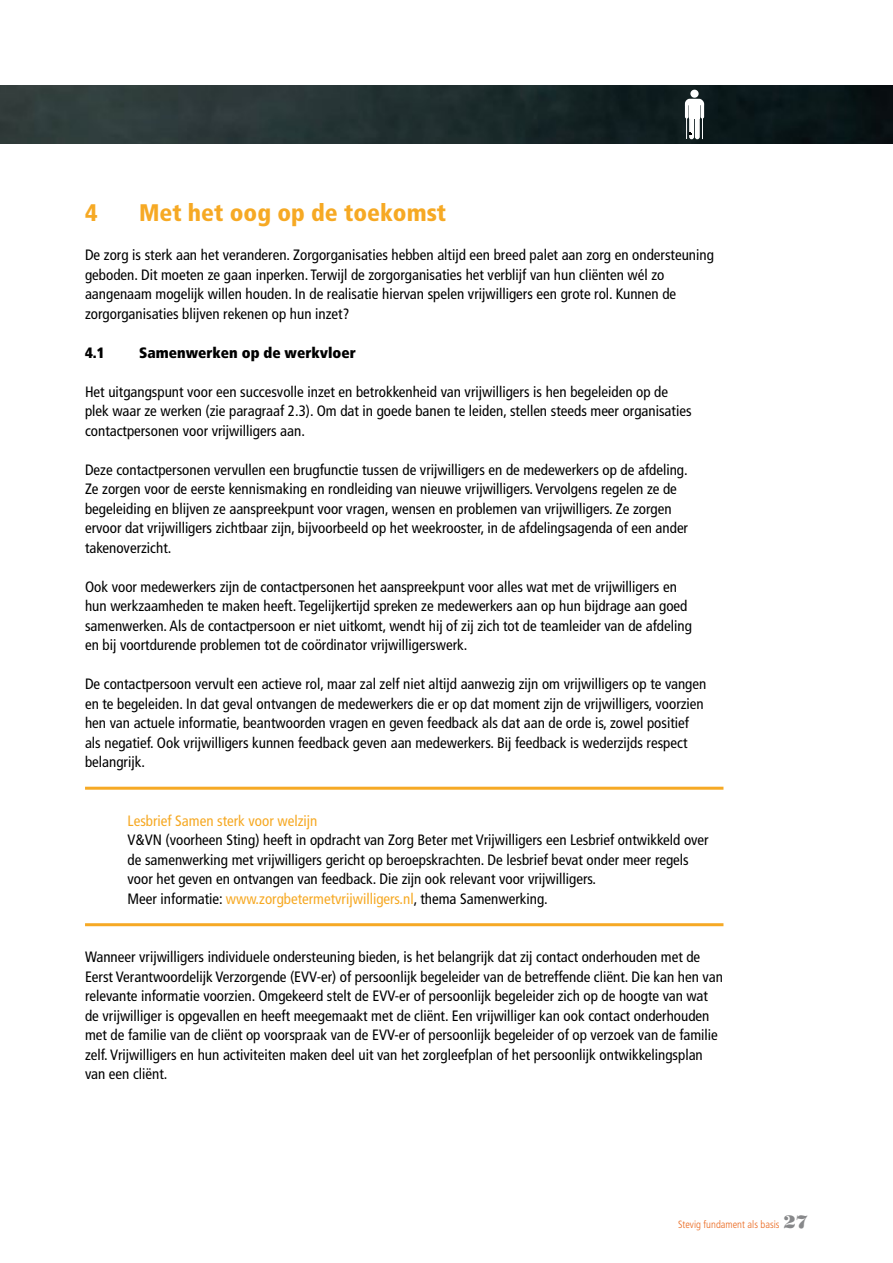
<style>
.page{position:relative;width:893px;height:1263px;background:#fff}
.page>*{position:absolute;margin:0;border:0;box-sizing:border-box;transform-origin:0 0}
.t1{font:900 condensed 24px "Frutiger LT Std";color:#f6a924}
.t2{font:condensed 15px/19.5px "Frutiger LT Std";color:#000}
.t3{font:condensed 15px "Frutiger LT Std";color:#f6a924}
.t4{font:900 condensed 15px "Frutiger LT Std";color:#000}
.t5{font:300 condensed 10.5px "Frutiger LT Std";color:#ea671c}
.s1{color:#f6a924}
.s2{font-family:"Bodoni Std Poster";font-weight:400;font-stretch:normal;font-size:18px;color:#87888a}
</style>
<div class="page">
<img style="left:0;top:85px;width:893px;height:58px">
<svg style="left:700px;top:103px;width:4px;height:16px"></svg>
<svg style="left:685px;top:99px;width:19px;height:6px"></svg>
<div style="left:689px;top:105px;width:11px;height:13px;background:#fff"></div>
<svg style="left:685px;top:103px;width:4px;height:16px"></svg>
<div style="left:690px;top:90px;width:9px;height:8px;background:#fff;border-radius:50%"></div>
<svg style="left:686px;top:115px;width:17px;height:24px"></svg>
<hr style="left:85px;top:787px;width:638px;height:3px;background:#f6a924">
<hr style="left:85px;top:923px;width:638px;height:3px;background:#f6a924">
<h1 class="t1" style="left:85px;top:198px;width:14px">4</h1>
<h1 class="t1" style="left:139px;top:198px;width:309px">Met het oog op de toekomst</h1>
<p class="t2" style="left:85px;top:245px;width:630px">De zorg is sterk aan het veranderen. Zorgorganisaties hebben altijd een breed palet aan zorg en ondersteuning geboden. Dit moeten ze gaan inperken. Terwijl de zorgorganisaties het verblijf van hun cliënten wél zo aangenaam mogelijk willen houden. In de realisatie hiervan spelen vrijwilligers een grote rol. Kunnen de zorgorganisaties blijven rekenen op hun inzet?</p>
<p class="t4" style="left:85px;top:343px;width:21px">4.1</p>
<p class="t4" style="left:139px;top:343px;width:218px">Samenwerken op de werkvloer</p>
<p class="t2" style="left:85px;top:382px;width:608px">Het uitgangspunt voor een succesvolle inzet en betrokkenheid van vrijwilligers is hen begeleiden op de plek waar ze werken (zie paragraaf 2.3). Om dat in goede banen te leiden, stellen steeds meer organisaties contactpersonen voor vrijwilligers aan.</p>
<p class="t2" style="left:85px;top:460px;width:605px">Deze contactpersonen vervullen een brugfunctie tussen de vrijwilligers en de medewerkers op de afdeling.<br>Ze zorgen voor de eerste kennismaking en rondleiding van nieuwe vrijwilligers. Vervolgens regelen ze de begeleiding en blijven ze aanspreekpunt voor vragen, wensen en problemen van vrijwilligers. Ze zorgen ervoor dat vrijwilligers zichtbaar zijn, bijvoorbeeld op het weekrooster, in de afdelingsagenda of een ander takenoverzicht.</p>
<p class="t2" style="left:85px;top:577px;width:608px">Ook voor medewerkers zijn de contactpersonen het aanspreekpunt voor alles wat met de vrijwilligers en hun werkzaamheden te maken heeft. Tegelijkertijd spreken ze medewerkers aan op hun bijdrage aan goed samenwerken. Als de contactpersoon er niet uitkomt, wendt hij of zij zich tot de teamleider van de afdeling en bij voortdurende problemen tot de coördinator vrijwilligerswerk.</p>
<p class="t2" style="left:85px;top:674px;width:623px">De contactpersoon vervult een actieve rol, maar zal zelf niet altijd aanwezig zijn om vrijwilligers op te vangen en te begeleiden. In dat geval ontvangen de medewerkers die er op dat moment zijn de vrijwilligers, voorzien hen van actuele informatie, beantwoorden vragen en geven feedback als dat aan de orde is, zowel positief als negatief. Ook vrijwilligers kunnen feedback geven aan medewerkers. Bij feedback is wederzijds respect belangrijk.</p>
<p class="t3" style="left:128px;top:812px;width:191px">Lesbrief Samen sterk voor welzijn</p>
<p class="t2" style="left:128px;top:830px;width:583px">V&amp;VN (voorheen Sting) heeft in opdracht van Zorg Beter met Vrijwilligers een Lesbrief ontwikkeld over de samenwerking met vrijwilligers gericht op beroepskrachten. De lesbrief bevat onder meer regels voor het geven en ontvangen van feedback. Die zijn ook relevant voor vrijwilligers.<br>Meer informatie: <span class="s1">www.zorgbetermetvrijwilligers.nl</span>, thema Samenwerking.</p>
<p class="t2" style="left:85px;top:947px;width:639px">Wanneer vrijwilligers individuele ondersteuning bieden, is het belangrijk dat zij contact onderhouden met de Eerst Verantwoordelijk Verzorgende (EVV-er) of persoonlijk begeleider van de betreffende cliënt. Die kan hen van relevante informatie voorzien. Omgekeerd stelt de EVV-er of persoonlijk begeleider zich op de hoogte van wat de vrijwilliger is opgevallen en heeft meegemaakt met de cliënt. Een vrijwilliger kan ook contact onderhouden met de familie van de cliënt op voorspraak van de EVV-er of persoonlijk begeleider of op verzoek van de familie zelf. Vrijwilligers en hun activiteiten maken deel uit van het zorgleefplan of het persoonlijk ontwikkelingsplan van een cliënt.</p>
<p class="t5" style="left:678px;top:1218px;width:131px">Stevig fundament als basis <span class="s2">27</span></p>
</div>
